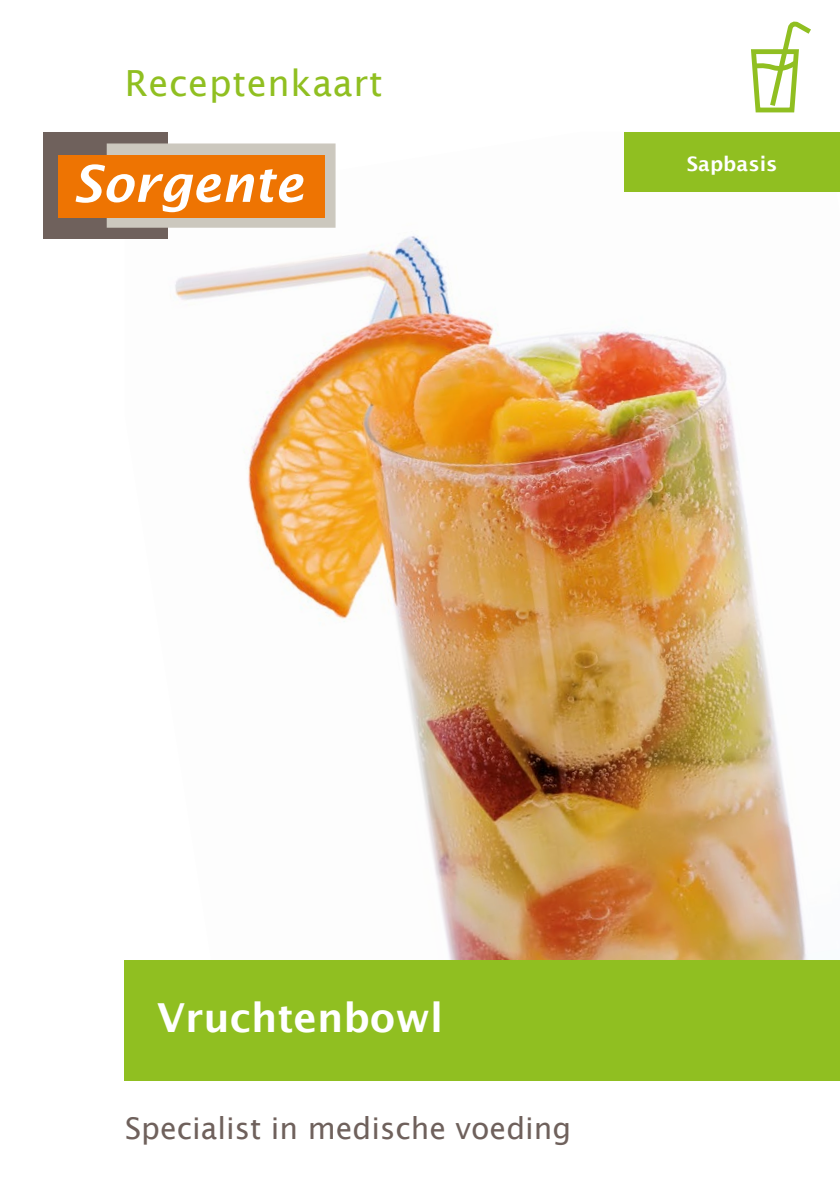
<style>
.page{position:relative;width:840px;height:1191px;background:#fff}
.page>*{position:absolute;margin:0;border:0;box-sizing:border-box;transform-origin:0 0}
.t1{font:italic 600 50.6px "Lucida Sans";color:#fff}
.t2{font:600 40px "Lucida Sans";color:#fff}
.t3{font:36px "Lucida Sans";letter-spacing:.02em;color:#90bf21}
.t4{font:30px "Lucida Sans";color:#6f615c}
.t5{font:600 20px "Lucida Sans";color:#fff}
</style>
<div class="page">
<img style="left:125px;top:143px;width:714px;height:817px">
<div style="left:44px;top:132px;width:124px;height:106px;background:#6f615c"></div>
<div style="left:107px;top:143px;width:228px;height:85px;background:#ccc8be;border:1px solid #ccc8be"></div>
<div style="left:59px;top:155px;width:266px;height:62px;background:#ee7402"></div>
<div style="left:125px;top:960px;width:714px;height:120px;background:#90bf21"></div>
<svg style="left:751px;top:21px;width:60px;height:92px"></svg>
<div style="left:624px;top:132px;width:215px;height:59px;background:#90bf21"></div>
<p class="t3" style="left:125px;top:63px;width:259px">Receptenkaart</p>
<h1 class="t1" style="left:72px;top:155px;width:233px">Sorgente</h1>
<p class="t5" style="left:686px;top:153px;width:92px">Sapbasis</p>
<h2 class="t2" style="left:157px;top:995px;width:287px">Vruchtenbowl</h2>
<p class="t4" style="left:125px;top:1110px;width:447px">Specialist in medische voeding</p>
</div>
